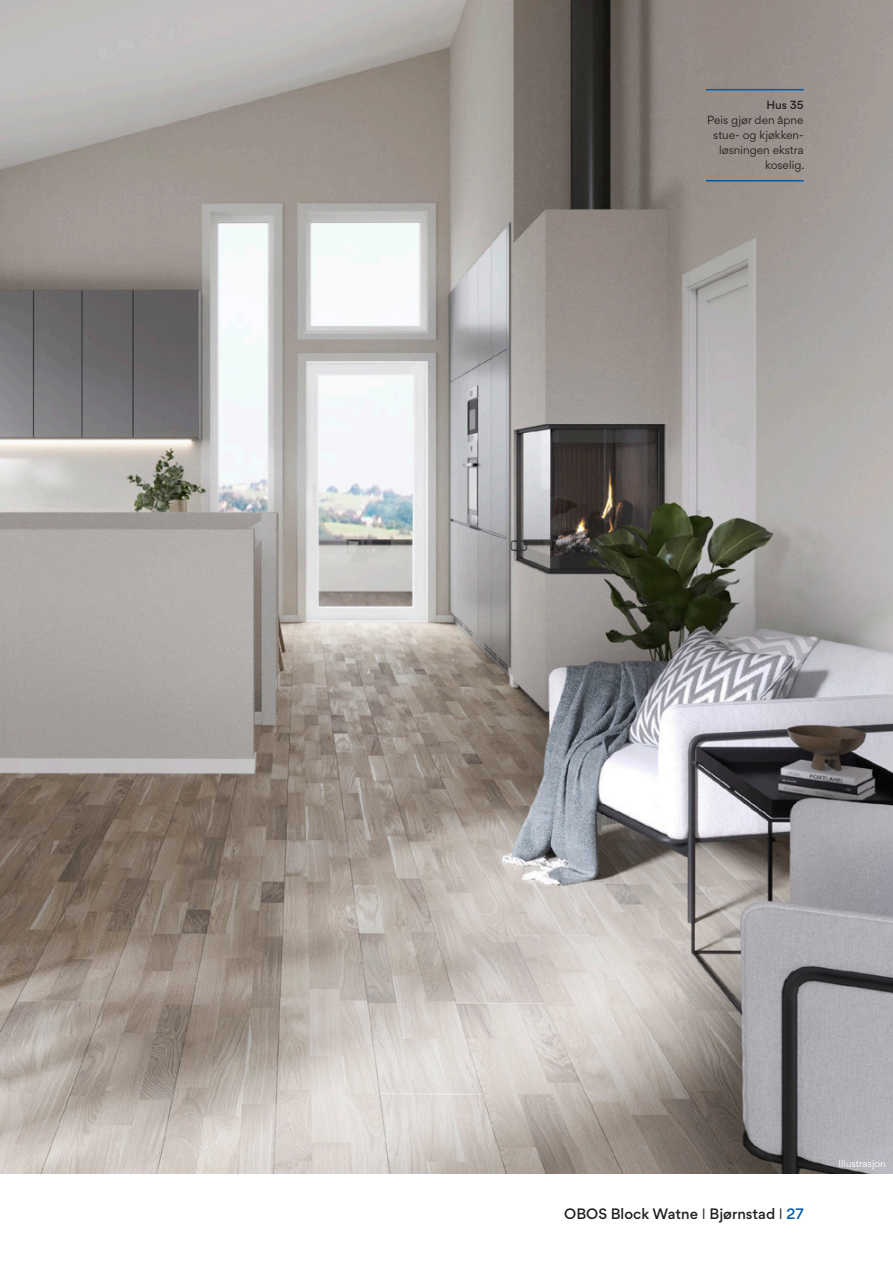
<style>
.page{position:relative;width:893px;height:1263px;background:#fff}
.page>*{position:absolute;margin:0;border:0;box-sizing:border-box;transform-origin:0 0}
.t1{font:500 13.5px "Gordita";color:#231f20}
.t2{font:10.5px/15px "Gordita";color:#231f20;text-align:right}
.t3{font:500 10.5px "Gordita";color:#231f20}
.t4{font:9px "Gordita";color:#fff}
.s1{font-weight:400}
.s2{color:#015aaa}
</style>
<div class="page">
<img style="left:0;top:0;width:893px;height:1174px">
<hr style="left:706px;top:89px;width:98px;height:1px;background:#015aaa">
<hr style="left:706px;top:180px;width:98px;height:1px;background:#015aaa">
<p class="t3" style="left:766px;top:97px;width:39px">Hus 35</p>
<p class="t2" style="left:707px;top:112px;width:99px">Peis gjør den åpne stue- og kjøkken&shy;løsningen ekstra koselig.</p>
<p class="t1" style="left:564px;top:1204px;width:241px">OBOS Block Watne <span class="s1">I</span> Bjørnstad <span class="s1">I</span> <span class="s2">27</span></p>
<p class="t4" style="left:838px;top:1156px;width:49px">Illustrasjon</p>
</div>
